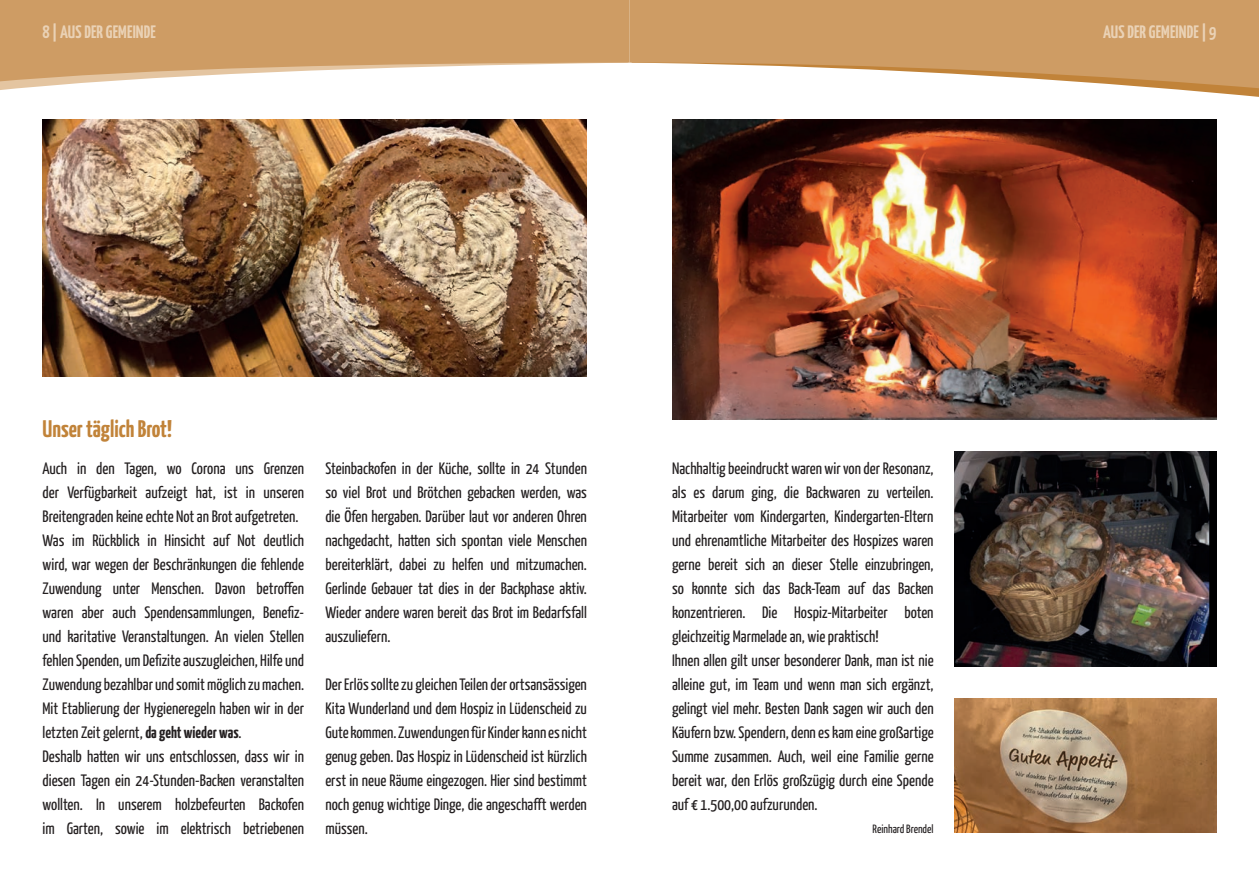
<style>
.page{position:relative;width:1259px;height:893px;background:#fff}
.page>*{position:absolute;margin:0;border:0;box-sizing:border-box;transform-origin:0 0}
.t1{font:700 24px "Yanone Kaffeesatz";color:#c18339}
.t2{font:700 18px "Yanone Kaffeesatz";letter-spacing:.01em;color:#ead2b6}
.t3{font:16.5px/24px "Yanone Kaffeesatz";color:#231f20}
.t4{font:12px "Yanone Kaffeesatz";color:#231f20}
.s1{font-weight:700}
</style>
<div class="page">
<img style="left:43px;top:119px;width:544px;height:257px">
<img style="left:672px;top:119px;width:544px;height:300px">
<img style="left:955px;top:698px;width:261px;height:135px">
<img style="left:955px;top:451px;width:261px;height:215px">
<svg style="left:1172px;top:89px;width:87px;height:8px"></svg>
<svg style="left:629px;top:0;width:630px;height:89px;fill:#ce9c64"></svg>
<svg style="left:0;top:83px;width:80px;height:7px"></svg>
<svg style="left:0;top:0;width:629px;height:83px;background:#d5ab7b"></svg>
<p class="t2" style="left:43px;top:21px;width:115px">8 | AUS DER GEMEINDE</p>
<p class="t2" style="left:1103px;top:21px;width:115px">AUS DER GEMEINDE | 9</p>
<h1 class="t1" style="left:43px;top:414px;width:131px">Unser täglich Brot!</h1>
<p class="t3" style="left:43px;top:455px;width:263px">Auch in den Tagen, wo Corona uns Grenzen der Verfügbarkeit aufzeigt hat, ist in unseren Breitengraden keine echte Not an Brot aufgetreten.<br>Was im Rückblick in Hinsicht auf Not deutlich wird, war wegen der Beschränkungen die fehlende Zuwendung unter Menschen. Davon betroffen waren aber auch Spendensammlungen, Benefiz&shy;und karitative Veranstaltungen. An vielen Stellen fehlen Spenden, um Defizite auszugleichen, Hilfe und Zuwendung bezahlbar und somit möglich zu machen.<br>Mit Etablierung der Hygieneregeln haben wir in der letzten Zeit gelernt, <span class="s1">da geht wieder was</span>.<br>Deshalb hatten wir uns entschlossen, dass wir in diesen Tagen ein 24-Stunden-Backen veranstalten wollten. In unserem holzbefeurten Backofen im Garten, sowie im elektrisch betriebenen</p>
<p class="t3" style="left:325px;top:455px;width:263px;text-align:justify">Steinbackofen in der Küche, sollte in 24 Stunden so viel Brot und Brötchen gebacken werden, was die Öfen hergaben. Darüber laut vor anderen Ohren nachgedacht, hatten sich spontan viele Menschen bereiterklärt, dabei zu helfen und mitzumachen.<br>Gerlinde Gebauer tat dies in der Backphase aktiv.<br>Wieder andere waren bereit das Brot im Bedarfsfall auszuliefern.</p>
<p class="t3" style="left:325px;top:671px;width:263px;text-align:justify">Der Erlös sollte zu gleichen Teilen der ortsansässigen Kita Wunderland und dem Hospiz in Lüdenscheid zu Gute kommen. Zuwendungen für Kinder kann es nicht genug geben. Das Hospiz in Lüdenscheid ist kürzlich erst in neue Räume eingezogen. Hier sind bestimmt noch genug wichtige Dinge, die angeschafft werden müssen.</p>
<p class="t3" style="left:672px;top:455px;width:263px">Nachhaltig beeindruckt waren wir von der Resonanz, als es darum ging, die Backwaren zu verteilen.<br>Mitarbeiter vom Kindergarten, Kindergarten-Eltern und ehrenamtliche Mitarbeiter des Hospizes waren gerne bereit sich an dieser Stelle einzubringen, so konnte sich das Back-Team auf das Backen konzentrieren. Die Hospiz-Mitarbeiter boten gleichzeitig Marmelade an, wie praktisch!<br>Ihnen allen gilt unser besonderer Dank, man ist nie alleine gut, im Team und wenn man sich ergänzt, gelingt viel mehr. Besten Dank sagen wir auch den Käufern bzw. Spendern, denn es kam eine großartige Summe zusammen. Auch, weil eine Familie gerne bereit war, den Erlös großzügig durch eine Spende auf € 1.500,00 aufzurunden.</p>
<p class="t4" style="left:872px;top:821px;width:62px">Reinhard Brendel</p>
</div>
